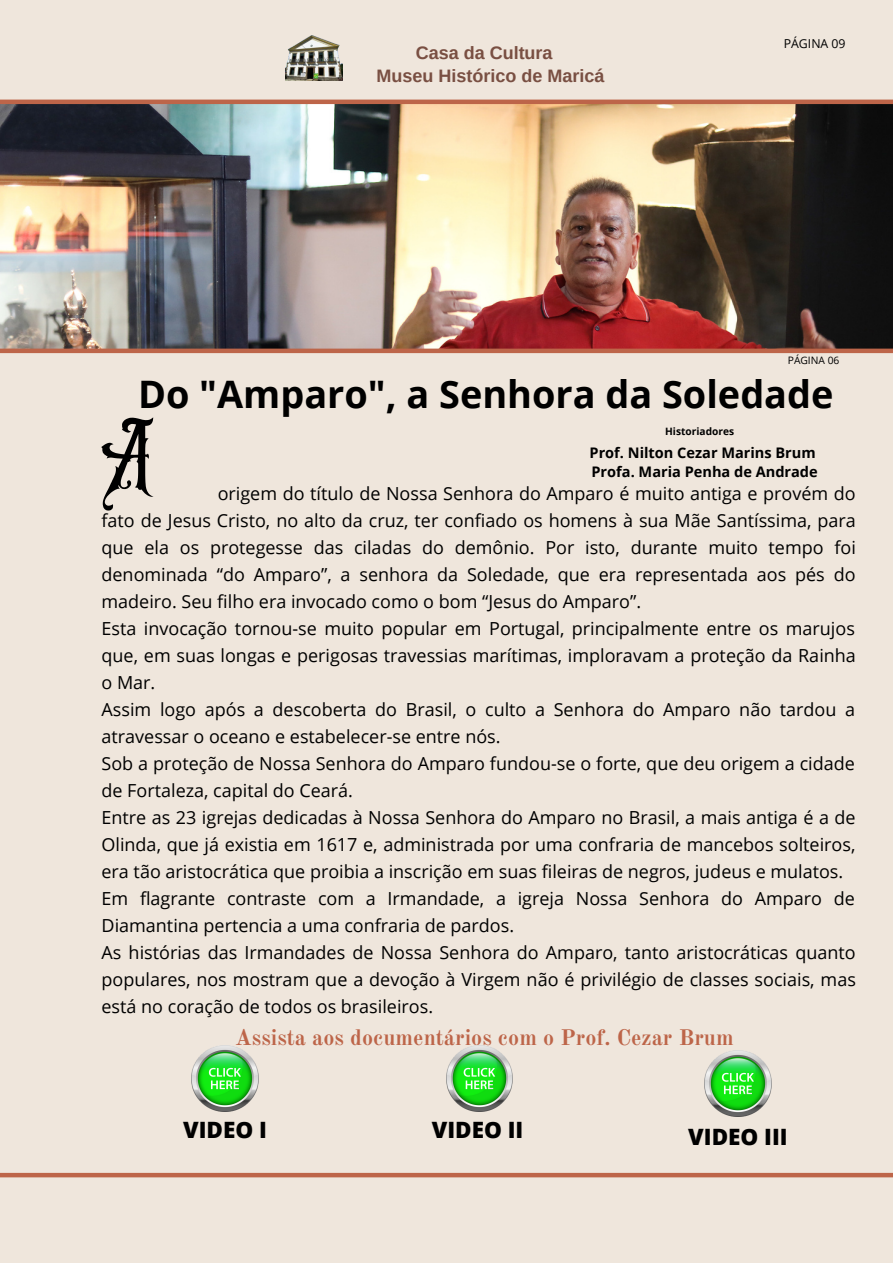
<style>
.page{position:relative;width:893px;height:1264px;background:#fff}
.page>*{position:absolute;margin:0;border:0;box-sizing:border-box;transform-origin:0 0}
.t1{font:88.35px "Amstrong";color:#000}
.t2{font:700 37.8px "Open Sans";color:#000}
.t3{font:800 22.5px "Open Sans";color:#000}
.t4{font:700 22.05px "Old Standard";color:#bd6549}
.t5{font:18px/27px "Open Sans";color:#000;text-align:justify}
.t6{font:700 18px "Arimo";color:#794f42}
.t7{font:700 14.55px "Open Sans";color:#000}
.t8{font:12.3px "Open Sans";color:#000}
.t9{font:700 10.2px "Open Sans";color:#000}
.t10{font:10.2px "Open Sans";color:#000}
</style>
<div class="page">
<div style="left:0;top:0;width:892px;height:1262px;background:#efe6dc"></div>
<img style="left:0;top:104px;width:892px;height:244px">
<div style="left:0;top:348px;width:892px;height:5px;background:#bd6549"></div>
<div style="left:0;top:1172px;width:892px;height:5px;background:#bd6549"></div>
<img style="left:285px;top:36px;width:58px;height:45px">
<img style="left:192px;top:1045px;width:66px;height:66px">
<img style="left:446px;top:1045px;width:66px;height:66px">
<img style="left:704px;top:1050px;width:67px;height:66px">
<hr style="left:0;top:100px;width:892px;height:4px;background:#bd6549">
<p class="t6" style="left:415px;top:42px;width:138px">Casa da Cultura</p>
<p class="t6" style="left:376px;top:66px;width:229px">Museu Histórico de Maricá</p>
<p class="t8" style="left:783px;top:35px;width:63px">PÁGINA 09</p>
<p class="t10" style="left:787px;top:353px;width:53px">PÁGINA 06</p>
<p class="t2" style="left:138px;top:368px;width:696px">Do "Amparo", a Senhora da Soledade</p>
<p class="t7" style="left:589px;top:442px;width:228px">Prof. Nilton Cezar Marins Brum</p>
<p class="t7" style="left:591px;top:461px;width:228px">Profa. Maria Penha de Andrade</p>
<p class="t1" style="left:101px;top:388px;width:49px">A</p>
<p class="t9" style="left:665px;top:424px;width:70px">Historiadores</p>
<p class="t5" style="left:101px;top:479px;width:755px;text-indent:116px">origem do título de Nossa Senhora do Amparo é muito antiga e provém do fato de Jesus Cristo, no alto da cruz, ter confiado os homens à sua Mãe Santíssima, para que ela os protegesse das ciladas do demônio. Por isto, durante muito tempo foi denominada “do Amparo”, a senhora da Soledade, que era representada aos pés do madeiro. Seu filho era invocado como o bom “Jesus do Amparo”.</p>
<p class="t5" style="left:101px;top:614px;width:755px">Esta invocação tornou-se muito popular em Portugal, principalmente entre os marujos que, em suas longas e perigosas travessias marítimas, imploravam a proteção da Rainha o Mar.</p>
<p class="t5" style="left:101px;top:695px;width:755px">Assim logo após a descoberta do Brasil, o culto a Senhora do Amparo não tardou a atravessar o oceano e estabelecer-se entre nós.</p>
<p class="t5" style="left:101px;top:749px;width:754px">Sob a proteção de Nossa Senhora do Amparo fundou-se o forte, que deu origem a cidade de Fortaleza, capital do Ceará.</p>
<p class="t5" style="left:101px;top:803px;width:755px">Entre as 23 igrejas dedicadas à Nossa Senhora do Amparo no Brasil, a mais antiga é a de Olinda, que já existia em 1617 e, administrada por uma confraria de mancebos solteiros, era tão aristocrática que proibia a inscrição em suas fileiras de negros, judeus e mulatos.</p>
<p class="t5" style="left:101px;top:884px;width:754px">Em flagrante contraste com a Irmandade, a igreja Nossa Senhora do Amparo de<br>Diamantina pertencia a uma confraria de pardos.</p>
<p class="t5" style="left:101px;top:938px;width:755px">As histórias das Irmandades de Nossa Senhora do Amparo, tanto aristocráticas quanto populares, nos mostram que a devoção à Virgem não é privilégio de classes sociais, mas está no coração de todos os brasileiros.</p>
<p class="t4" style="left:235px;top:1023px;width:500px">Assista aos documentários com o Prof. Cezar Brum</p>
<p class="t3" style="left:183px;top:1114px;width:85px">VIDEO I</p>
<p class="t3" style="left:432px;top:1114px;width:93px">VIDEO II</p>
<p class="t3" style="left:688px;top:1120px;width:101px">VIDEO III</p>
</div>
